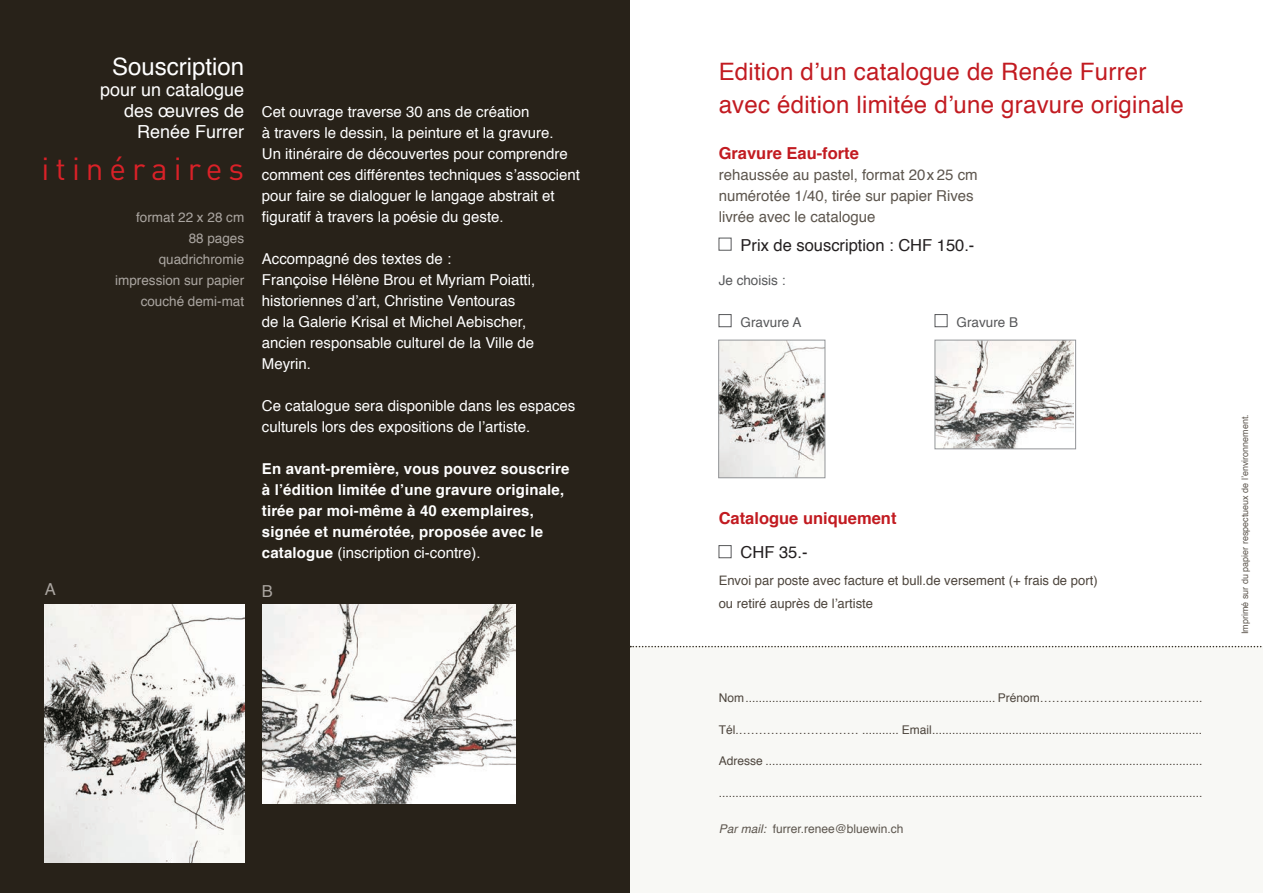
<style>
.page{position:relative;width:1263px;height:893px;background:#fff}
.page>*{position:absolute;margin:0;border:0;box-sizing:border-box;transform-origin:0 0}
.t1{font:31.5px "DIN";letter-spacing:.19em;color:#da2128}
.t2{font:24px/33px "Helvetica";letter-spacing:.01em;color:#c21b21}
.t3{font:24px "Helvetica";color:#fff}
.t4{font:18px/21px "Helvetica";color:#fff;text-align:right}
.t5{font:700 16.5px "Helvetica";color:#c21b21}
.t6{font:16.5px "Helvetica";color:#231f20}
.t7{font:16.5px "Helvetica";color:#aba6a1}
.t8{font:15px/21px "Helvetica";color:#fff}
.t9{font:700 15px/21px "Helvetica";letter-spacing:.01em;color:#fff}
.t10{font:15px/21px "Helvetica";color:#5d564e}
.t11{font:13.5px/21px "Helvetica";color:#aba6a1;text-align:right}
.t12{font:13.5px "Helvetica";color:#57585a}
.t13{font:13.05px/22.5px "Helvetica";color:#4d453d}
.t14{font:12px "Helvetica";color:#4d453d}
.t15{font:12px "Helvetica";color:#5d564e}
.t16{font:9px "Helvetica";color:#5d564e}
.s1{font-weight:400}
.s2{font-style:italic}
</style>
<div class="page">
<div style="left:611px;top:646px;width:652px;height:247px;background:#f8f8f5"></div>
<div style="left:0;top:0;width:629px;height:893px;background:#282219"></div>
<img style="left:45px;top:604px;width:199px;height:258px">
<div style="left:719px;top:238px;width:12px;height:13px;border:1px solid #57585a"></div>
<div style="left:719px;top:314px;width:12px;height:13px;border:1px solid #57585a"></div>
<div style="left:935px;top:314px;width:12px;height:13px;border:1px solid #57585a"></div>
<div style="left:719px;top:545px;width:12px;height:13px;border:1px solid #57585a"></div>
<img style="left:937px;top:342px;width:136px;height:105px">
<div style="left:935px;top:340px;width:141px;height:109px;border:1px solid #939598"></div>
<svg style="left:630px;top:646px;width:632px;height:1px"></svg>
<img style="left:262px;top:604px;width:253px;height:199px">
<img style="left:720px;top:342px;width:103px;height:134px">
<div style="left:718px;top:340px;width:107px;height:138px;border:1px solid #939598"></div>
<h2 class="t3" style="left:112px;top:48px;width:134px">Souscription</h2>
<h3 class="t4" style="left:100px;top:80px;width:146px">pour un catalogue des œuvres de<br>Renée Furrer</h3>
<h1 class="t1" style="left:42px;top:149px;width:204px">itinéraires</h1>
<p class="t11" style="left:115px;top:207px;width:131px">format 22 x 28 cm<br>88 pages quadrichromie impression sur papier couché demi-mat</p>
<p class="t8" style="left:262px;top:102px;width:320px">Cet ouvrage traverse 30 ans de création<br>à travers le dessin, la peinture et la gravure.<br>Un itinéraire de découvertes pour comprendre comment ces différentes techniques s’associent pour faire se dialoguer le langage abstrait et figuratif à travers la poésie du geste.</p>
<p class="t8" style="left:262px;top:249px;width:275px">Accompagné des textes de :<br>Françoise Hélène Brou et Myriam Poiatti, historiennes d’art, Christine Ventouras de la Galerie Krisal et Michel Aebischer, ancien responsable culturel de la Ville de Meyrin.</p>
<p class="t8" style="left:262px;top:396px;width:315px">Ce catalogue sera disponible dans les espaces culturels lors des expositions de l’artiste.</p>
<p class="t9" style="left:262px;top:458px;width:309px">En avant-première, vous pouvez souscrire à l’édition limitée d’une gravure originale, tirée par moi-même à 40 exemplaires, signée et numérotée, proposée avec le catalogue <span class="s1">(inscription ci-contre).</span></p>
<h3 class="t7" style="left:45px;top:576px;width:13px">A</h3>
<h3 class="t7" style="left:262px;top:578px;width:13px">B</h3>
<h2 class="t2" style="left:719px;top:56px;width:467px">Edition d’un catalogue de Renée Furrer avec édition limitée d’une gravure originale</h2>
<h3 class="t5" style="left:719px;top:140px;width:142px">Gravure Eau-forte</h3>
<p class="t10" style="left:719px;top:165px;width:261px">rehaussée au pastel, format 20x 25 cm numérotée 1/40, tirée sur papier Rives livrée avec le catalogue</p>
<h3 class="t6" style="left:741px;top:232px;width:235px">Prix de souscription : CHF 150.-</h3>
<p class="t12" style="left:719px;top:270px;width:68px">Je choisis :</p>
<p class="t12" style="left:741px;top:312px;width:62px">Gravure A</p>
<p class="t12" style="left:957px;top:312px;width:63px">Gravure B</p>
<h3 class="t5" style="left:719px;top:504px;width:179px">Catalogue uniquement</h3>
<h3 class="t6" style="left:741px;top:539px;width:68px">CHF 35.-</h3>
<p class="t13" style="left:719px;top:570px;width:380px">Envoi par poste avec facture et bull.de versement (+ frais de port) ou retiré auprès de l’artiste</p>
<p class="t14" style="left:719px;top:689px;width:485px">Nom........................................................................... Prénom…………………………………..</p>
<p class="t14" style="left:719px;top:720px;width:485px">Tél.………………………… ........... Email.................................................................................</p>
<p class="t14" style="left:719px;top:752px;width:485px">Adresse ...................................................................................................................................</p>
<p class="t14" style="left:719px;top:783px;width:485px">.................................................................................................................................................</p>
<p class="t15" style="left:719px;top:819px;width:186px"><span class="s2">Par mail:</span> furrer.renee@bluewin.ch</p>
<p class="t16" style="left:1238px;top:634px;width:222px;rotate:-90deg">Imprimé sur du papier respectueux de l’environnement.</p>
</div>
